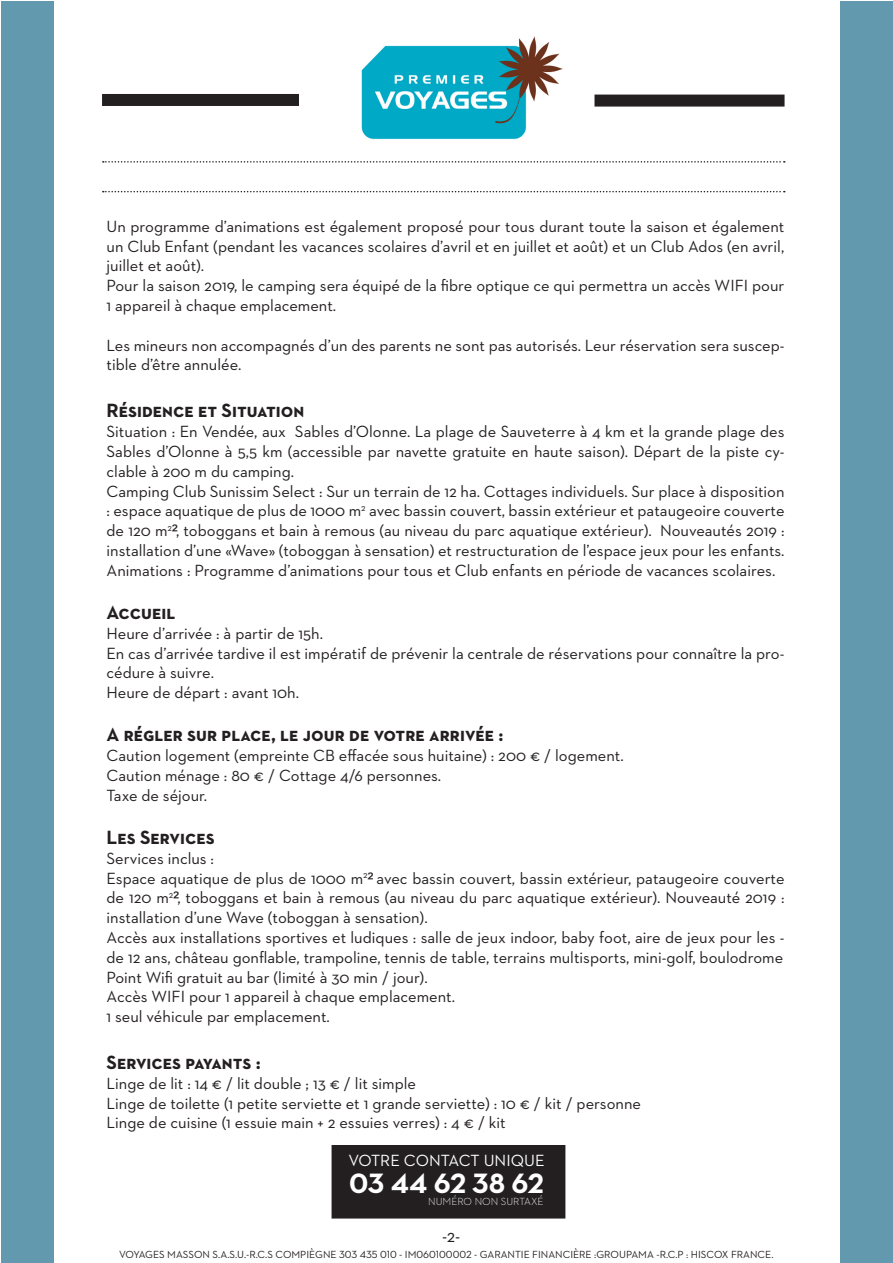
<style>
.page{position:relative;width:893px;height:1263px;background:#fff}
.page>*{position:absolute;margin:0;border:0;box-sizing:border-box;transform-origin:0 0}
.t1{font:700 28.5px "Neutraface 2 Text";letter-spacing:-.01em;color:#fff}
.t2{font:700 19.5px "Neutraface 2 Text";color:#231f20}
.t3{font:18px "Neutraface 2 Text";color:#231f20}
.t4{font:16.5px/19.8px "Neutraface 2 Text";color:#231f20;text-align:justify}
.t5{font:16.5px "Neutraface 2 Text";color:#fff}
.t6{font:10.5px "Neutraface 2 Text";color:#231f20}
.t7{font:300 10.5px "Neutraface 2 Text";color:#fff}
</style>
<div class="page">
<svg style="left:103px;top:161px;width:682px;height:2px"></svg>
<svg style="left:103px;top:191px;width:682px;height:1px"></svg>
<div style="left:102px;top:94px;width:197px;height:12px;background:#231f20"></div>
<div style="left:594px;top:95px;width:190px;height:12px;background:#231f20"></div>
<div style="left:1px;top:1px;width:52px;height:1262px;background:#6399ae"></div>
<div style="left:840px;top:1px;width:52px;height:1262px;background:#6399ae"></div>
<img style="left:361px;top:36px;width:202px;height:104px">
<div style="left:332px;top:1146px;width:233px;height:72px;background:#231f20"></div>
<div style="left:332px;top:1145px;width:233px;height:73px;border:2px solid #231f20"></div>
<p class="t4" style="left:107px;top:216px;width:680px">Un programme d’animations est également proposé pour tous durant toute la saison et également un Club Enfant (pendant les vacances scolaires d’avril et en juillet et août) et un Club Ados (en avril, juillet et août).</p>
<p class="t4" style="left:107px;top:276px;width:679px">Pour la saison 2019, le camping sera équipé de la fibre optique ce qui permettra un accès WIFI pour<br>1 appareil à chaque emplacement.</p>
<p class="t4" style="left:107px;top:335px;width:679px">Les mineurs non accompagnés d’un des parents ne sont pas autorisés. Leur réservation sera suscep&shy;tible d’être annulée.</p>
<p class="t2" style="left:107px;top:398px;width:199px">Résidence et Situation</p>
<p class="t4" style="left:107px;top:421px;width:679px">Situation : En Vendée, aux Sables d’Olonne. La plage de Sauveterre à 4 km et la grande plage des Sables d’Olonne à 5,5 km (accessible par navette gratuite en haute saison). Départ de la piste cy&shy;clable à 200 m du camping.</p>
<p class="t4" style="left:107px;top:481px;width:680px">Camping Club Sunissim Select : Sur un terrain de 12 ha. Cottages individuels. Sur place à disposition : espace aquatique de plus de 1000 m<sup>2</sup> avec bassin couvert, bassin extérieur et pataugeoire couverte de 120 m<sup>2</sup>², toboggans et bain à remous (au niveau du parc aquatique extérieur). Nouveautés 2019 : installation d’une «Wave» (toboggan à sensation) et restructuration de l’espace jeux pour les enfants.</p>
<p class="t4" style="left:107px;top:560px;width:670px">Animations : Programme d’animations pour tous et Club enfants en période de vacances scolaires.</p>
<p class="t2" style="left:107px;top:600px;width:70px">Accueil</p>
<p class="t4" style="left:107px;top:623px;width:218px">Heure d’arrivée : à partir de 15h.</p>
<p class="t4" style="left:107px;top:643px;width:679px">En cas d’arrivée tardive il est impératif de prévenir la centrale de réservations pour connaître la pro&shy;cédure à suivre.</p>
<p class="t4" style="left:107px;top:682px;width:194px">Heure de départ : avant 10h.</p>
<p class="t2" style="left:107px;top:722px;width:399px">A régler sur place, le jour de votre arrivée :</p>
<p class="t4" style="left:107px;top:745px;width:519px">Caution logement (empreinte CB effacée sous huitaine) : 200 € / logement.</p>
<p class="t4" style="left:107px;top:765px;width:336px">Caution ménage : 80 € / Cottage 4/6 personnes.</p>
<p class="t4" style="left:107px;top:785px;width:102px">Taxe de séjour.</p>
<p class="t2" style="left:107px;top:825px;width:110px">Les Services</p>
<p class="t4" style="left:107px;top:848px;width:109px">Services inclus :</p>
<p class="t4" style="left:107px;top:868px;width:679px">Espace aquatique de plus de 1000 m<sup>2</sup>² avec bassin couvert, bassin extérieur, pataugeoire couverte de 120 m<sup>2</sup>², toboggans et bain à remous (au niveau du parc aquatique extérieur). Nouveauté 2019 : installation d’une Wave (toboggan à sensation).</p>
<p class="t4" style="left:107px;top:927px;width:679px">Accès aux installations sportives et ludiques : salle de jeux indoor, baby foot, aire de jeux pour les - de 12 ans, château gonflable, trampoline, tennis de table, terrains multisports, mini-golf, boulodrome</p>
<p class="t4" style="left:107px;top:967px;width:323px">Point Wifi gratuit au bar (limité à 30 min / jour).</p>
<p class="t4" style="left:107px;top:987px;width:350px">Accès WIFI pour 1 appareil à chaque emplacement.</p>
<p class="t4" style="left:107px;top:1006px;width:225px">1 seul véhicule par emplacement.</p>
<p class="t2" style="left:107px;top:1050px;width:156px">Services payants :</p>
<p class="t4" style="left:107px;top:1073px;width:311px">Linge de lit : 14 € / lit double ; 13 € / lit simple</p>
<p class="t4" style="left:107px;top:1093px;width:536px">Linge de toilette (1 petite serviette et 1 grande serviette) : 10 € / kit / personne</p>
<p class="t4" style="left:107px;top:1113px;width:401px">Linge de cuisine (1 essuie main + 2 essuies verres) : 4 € / kit</p>
<p class="t5" style="left:348px;top:1150px;width:198px">VOTRE CONTACT UNIQUE</p>
<h1 class="t1" style="left:349px;top:1164px;width:196px">03 44 62 38 62</h1>
<p class="t7" style="left:428px;top:1195px;width:117px">NUMÉRO NON SURTAXÉ</p>
<p class="t3" style="left:442px;top:1224px;width:20px">-2-</p>
<p class="t6" style="left:119px;top:1248px;width:656px">VOYAGES MASSON S.A.S.U.-R.C.S COMPIÈGNE 303 435 010 - IM060100002 - GARANTIE FINANCIÈRE :GROUPAMA -R.C.P : HISCOX FRANCE.</p>
</div>
